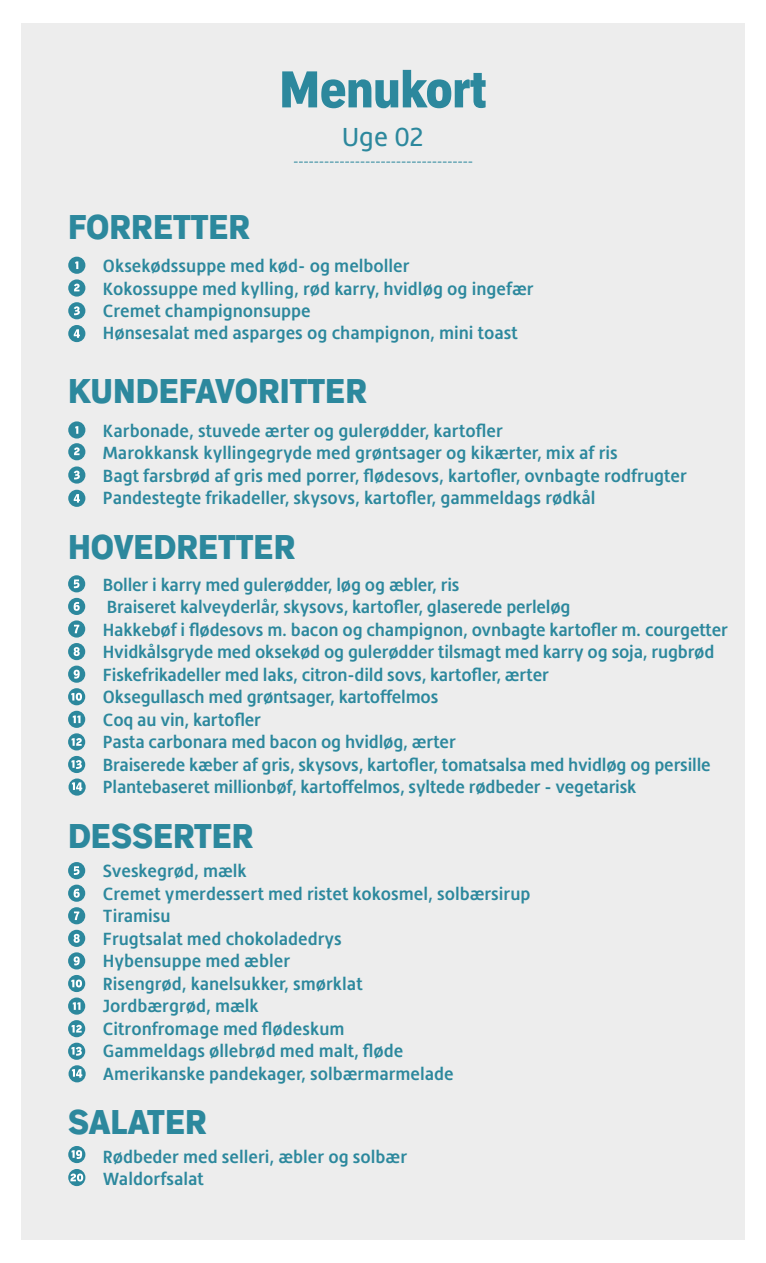
<style>
.page{position:relative;width:766px;height:1263px;background:#fff}
.page>*{position:absolute;margin:0;border:0;box-sizing:border-box;transform-origin:0 0}
.t1{font:900 condensed 51px "Embarcadero MVB Pro";color:#2c889d}
.t2{font:900 condensed 33.9px "Embarcadero MVB Pro";color:#2c889d}
.t3{font:27px "Hedley New";color:#2c889d}
.t4{font:500 18.3px/22.5px "Hedley New";color:#2c889d}
</style>
<div class="page">
<div style="left:22px;top:23px;width:722px;height:1216px;background:#ededed"></div>
<svg style="left:294px;top:162px;width:178px;height:1px"></svg>
<div style="left:68px;top:421px;width:17px;height:18px;background:#2c889d;border-radius:50%"></div>
<svg style="left:75px;top:426px;width:3px;height:8px"></svg>
<div style="left:68px;top:257px;width:17px;height:17px;background:#2c889d;border-radius:50%"></div>
<svg style="left:75px;top:261px;width:3px;height:8px"></svg>
<div style="left:68px;top:443px;width:17px;height:17px;background:#2c889d;border-radius:50%"></div>
<svg style="left:74px;top:447px;width:6px;height:8px"></svg>
<div style="left:68px;top:279px;width:17px;height:18px;background:#2c889d;border-radius:50%"></div>
<svg style="left:74px;top:284px;width:6px;height:7px"></svg>
<div style="left:68px;top:466px;width:17px;height:18px;background:#2c889d;border-radius:50%"></div>
<svg style="left:74px;top:471px;width:6px;height:8px"></svg>
<div style="left:68px;top:302px;width:17px;height:17px;background:#2c889d;border-radius:50%"></div>
<svg style="left:74px;top:306px;width:6px;height:9px"></svg>
<div style="left:68px;top:490px;width:17px;height:17px;background:#2c889d;border-radius:50%"></div>
<svg style="left:74px;top:494px;width:6px;height:9px"></svg>
<div style="left:68px;top:325px;width:17px;height:17px;background:#2c889d;border-radius:50%"></div>
<svg style="left:74px;top:329px;width:6px;height:9px"></svg>
<div style="left:68px;top:575px;width:17px;height:17px;background:#2c889d;border-radius:50%"></div>
<svg style="left:74px;top:579px;width:5px;height:9px"></svg>
<div style="left:68px;top:862px;width:17px;height:17px;background:#2c889d;border-radius:50%"></div>
<svg style="left:74px;top:866px;width:5px;height:9px"></svg>
<div style="left:68px;top:598px;width:17px;height:17px;background:#2c889d;border-radius:50%"></div>
<svg style="left:74px;top:602px;width:6px;height:9px"></svg>
<div style="left:68px;top:885px;width:17px;height:17px;background:#2c889d;border-radius:50%"></div>
<svg style="left:74px;top:889px;width:6px;height:9px"></svg>
<div style="left:68px;top:620px;width:17px;height:18px;background:#2c889d;border-radius:50%"></div>
<svg style="left:74px;top:625px;width:5px;height:8px"></svg>
<div style="left:68px;top:907px;width:17px;height:17px;background:#2c889d;border-radius:50%"></div>
<svg style="left:74px;top:911px;width:5px;height:9px"></svg>
<div style="left:68px;top:643px;width:17px;height:17px;background:#2c889d;border-radius:50%"></div>
<svg style="left:74px;top:647px;width:6px;height:9px"></svg>
<div style="left:68px;top:930px;width:17px;height:17px;background:#2c889d;border-radius:50%"></div>
<svg style="left:74px;top:934px;width:6px;height:9px"></svg>
<div style="left:68px;top:666px;width:17px;height:17px;background:#2c889d;border-radius:50%"></div>
<svg style="left:74px;top:670px;width:6px;height:9px"></svg>
<div style="left:68px;top:952px;width:17px;height:17px;background:#2c889d;border-radius:50%"></div>
<svg style="left:74px;top:956px;width:6px;height:9px"></svg>
<div style="left:68px;top:688px;width:17px;height:17px;background:#2c889d;border-radius:50%"></div>
<svg style="left:71px;top:693px;width:11px;height:8px"></svg>
<div style="left:68px;top:975px;width:17px;height:17px;background:#2c889d;border-radius:50%"></div>
<svg style="left:71px;top:979px;width:11px;height:8px"></svg>
<div style="left:68px;top:711px;width:17px;height:17px;background:#2c889d;border-radius:50%"></div>
<svg style="left:73px;top:715px;width:8px;height:8px"></svg>
<div style="left:68px;top:997px;width:17px;height:18px;background:#2c889d;border-radius:50%"></div>
<svg style="left:73px;top:1002px;width:8px;height:8px"></svg>
<div style="left:68px;top:733px;width:17px;height:17px;background:#2c889d;border-radius:50%"></div>
<svg style="left:72px;top:738px;width:10px;height:8px"></svg>
<svg style="left:68px;top:1020px;width:17px;height:17px"></svg>
<svg style="left:72px;top:1025px;width:10px;height:7px"></svg>
<div style="left:68px;top:756px;width:17px;height:17px;background:#2c889d;border-radius:50%"></div>
<svg style="left:71px;top:760px;width:11px;height:9px"></svg>
<div style="left:68px;top:1043px;width:17px;height:17px;background:#2c889d;border-radius:50%"></div>
<svg style="left:71px;top:1047px;width:11px;height:9px"></svg>
<svg style="left:68px;top:778px;width:18px;height:18px"></svg>
<svg style="left:72px;top:782px;width:10px;height:9px"></svg>
<div style="left:68px;top:1065px;width:18px;height:17px;background:#2c889d;border-radius:50%"></div>
<svg style="left:72px;top:1069px;width:10px;height:9px"></svg>
<div style="left:68px;top:1146px;width:17px;height:17px;background:#2c889d;border-radius:50%"></div>
<svg style="left:68px;top:1169px;width:17px;height:17px"></svg>
<svg style="left:71px;top:1150px;width:11px;height:9px"></svg>
<svg style="left:70px;top:1173px;width:13px;height:8px"></svg>
<h2 class="t2" style="left:68px;top:203px;width:183px">FORRETTER</h2>
<h1 class="t1" style="left:279px;top:53px;width:209px">Menukort</h1>
<h3 class="t3" style="left:342px;top:122px;width:83px">Uge 02</h3>
<p class="t4" style="left:103px;top:254px;width:432px">Oksekødssuppe med kød- og melboller<br>Kokossuppe med kylling, rød karry, hvidløg og ingefær Cremet champignonsuppe<br>Hønsesalat med asparges og champignon, mini toast</p>
<h2 class="t2" style="left:68px;top:367px;width:300px">KUNDEFAVORITTER</h2>
<p class="t4" style="left:103px;top:419px;width:585px">Karbonade, stuvede ærter og gulerødder, kartofler<br>Marokkansk kyllingegryde med grøntsager og kikærter, mix af ris<br>Bagt farsbrød af gris med porrer, flødesovs, kartofler, ovnbagte rodfrugter Pandestegte frikadeller, skysovs, kartofler, gammeldags rødkål</p>
<h2 class="t2" style="left:68px;top:522px;width:228px">HOVEDRETTER</h2>
<p class="t4" style="left:103px;top:573px;width:626px">Boller i karry med gulerødder, løg og æbler, ris<br>Braiseret kalveyderlår, skysovs, kartofler, glaserede perleløg<br>Hakkebøf i flødesovs m. bacon og champignon, ovnbagte kartofler m. courgetter Hvidkålsgryde med oksekød og gulerødder tilsmagt med karry og soja, rugbrød Fiskefrikadeller med laks, citron-dild sovs, kartofler, ærter<br>Oksegullasch med grøntsager, kartoffelmos<br>Coq au vin, kartofler<br>Pasta carbonara med bacon og hvidløg, ærter<br>Braiserede kæber af gris, skysovs, kartofler, tomatsalsa med hvidløg og persille Plantebaseret millionbøf, kartoffelmos, syltede rødbeder - vegetarisk</p>
<h2 class="t2" style="left:68px;top:812px;width:186px">DESSERTER</h2>
<p class="t4" style="left:103px;top:860px;width:429px">Sveskegrød, mælk<br>Cremet ymerdessert med ristet kokosmel, solbærsirup<br>Tiramisu<br>Frugtsalat med chokoladedrys<br>Hybensuppe med æbler<br>Risengrød, kanelsukker, smørklat<br>Jordbærgrød, mælk<br>Citronfromage med flødeskum<br>Gammeldags øllebrød med malt, fløde<br>Amerikanske pandekager, solbærmarmelade</p>
<h2 class="t2" style="left:68px;top:1097px;width:140px">SALATER</h2>
<p class="t4" style="left:103px;top:1145px;width:305px">Rødbeder med selleri, æbler og solbær<br>Waldorfsalat</p>
</div>
